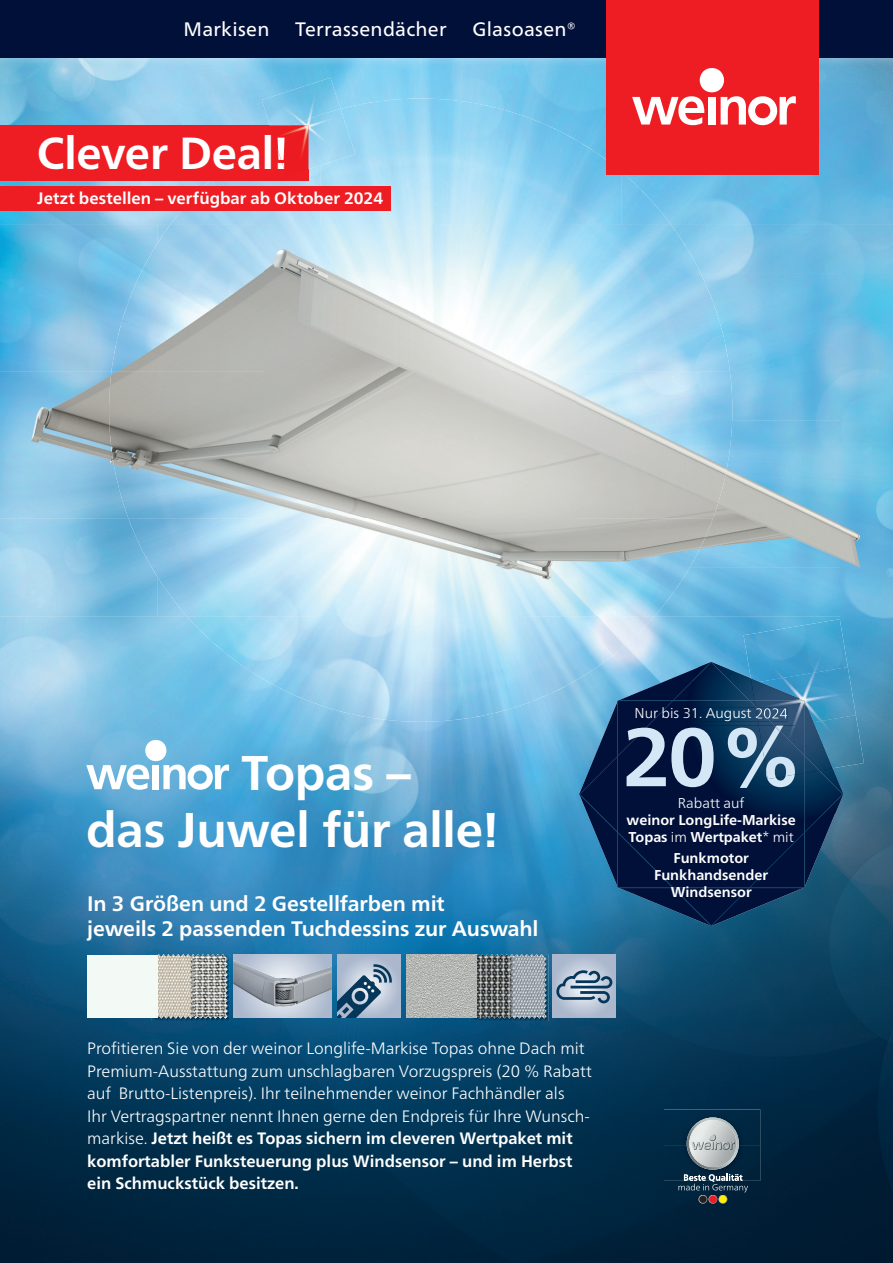
<style>
.page{position:relative;width:893px;height:1263px;background:#fff}
.page>*{position:absolute;margin:0;border:0;box-sizing:border-box;transform-origin:0 0}
.t1{font:700 82.5px "Frutiger Neue LTW1 G";color:#d4e7f6}
.t2{font:700 48.75px/57px "Frutiger Neue LTW1 G";letter-spacing:-.01em;color:#fff}
.t3{font:700 45px "Frutiger Neue LTW1 G";letter-spacing:-.01em;color:#fff}
.t4{font:700 21px/25.2px "Frutiger Neue LTW1 G";letter-spacing:-.005em;color:#fff}
.t5{font:19.5px "Frutiger Neue LTW1 G";letter-spacing:.015em;color:#fff}
.t6{font:300 16.5px/22.5px "Frutiger Neue LTW1 G";color:#fff}
.t7{font:700 16.5px "Frutiger Neue LTW1 G";letter-spacing:.005em;color:#fff}
.t8{font:700 14.25px/17.1px "Frutiger Neue LTW1 G";color:#fff}
.t9{font:300 14.25px "Frutiger Neue LTW1 G";color:#fff}
.s1{font-weight:300}
.s2{font-weight:700}
</style>
<div class="page">
<img style="left:0;top:57px;width:893px;height:1206px">
<img style="left:0;top:225px;width:111px;height:146px">
<img style="left:730px;top:225px;width:163px;height:49px">
<img style="left:730px;top:274px;width:110px;height:146px">
<img style="left:840px;top:274px;width:53px;height:342px">
<img style="left:0;top:371px;width:109px;height:147px">
<img style="left:713px;top:420px;width:128px;height:147px">
<img style="left:0;top:518px;width:128px;height:98px">
<img style="left:713px;top:567px;width:128px;height:49px">
<img style="left:321px;top:99px;width:150px;height:126px">
<img style="left:471px;top:103px;width:150px;height:122px">
<img style="left:170px;top:169px;width:151px;height:56px">
<img style="left:621px;top:174px;width:50px;height:51px">
<img style="left:111px;top:225px;width:619px;height:146px">
<img style="left:109px;top:371px;width:623px;height:148px">
<img style="left:128px;top:518px;width:585px;height:98px">
<img style="left:187px;top:616px;width:416px;height:53px">
<img style="left:603px;top:616px;width:51px;height:46px">
<img style="left:247px;top:669px;width:185px;height:53px">
<img style="left:470px;top:954px;width:79px;height:67px">
<img style="left:512px;top:954px;width:34px;height:65px">
<img style="left:470px;top:954px;width:42px;height:65px">
<img style="left:406px;top:955px;width:70px;height:63px">
<img style="left:151px;top:954px;width:79px;height:67px">
<img style="left:193px;top:954px;width:35px;height:65px">
<img style="left:151px;top:954px;width:42px;height:65px">
<div style="left:87px;top:955px;width:70px;height:63px;background:#f3faf5"></div>
<svg style="left:233px;top:955px;width:99px;height:63px;background:#bbc6d7"></svg>
<img style="left:233px;top:960px;width:99px;height:47px">
<div style="left:337px;top:955px;width:63px;height:63px;background:linear-gradient(to right,#adbace,#b0bdd1)"></div>
<svg style="left:337px;top:964px;width:55px;height:54px;background:#8199af"></svg>
<svg style="left:552px;top:955px;width:63px;height:63px;background:#b0bcd0"></svg>
<svg style="left:556px;top:970px;width:56px;height:33px;background:#899fb4"></svg>
<div style="left:0;top:0;width:893px;height:57px;background:#001039"></div>
<div style="left:606px;top:0;width:212px;height:174px;background:#ee1d23"></div>
<svg style="left:632px;top:96px;width:72px;height:29px"></svg>
<div style="left:708px;top:97px;width:7px;height:28px;background:#fff"></div>
<div style="left:700px;top:68px;width:24px;height:24px;background:#fff;border-radius:50%"></div>
<svg style="left:721px;top:96px;width:75px;height:29px"></svg>
<svg style="left:86px;top:764px;width:63px;height:26px"></svg>
<div style="left:153px;top:765px;width:6px;height:24px;background:#fff"></div>
<div style="left:145px;top:740px;width:21px;height:21px;background:#fff;border-radius:50%"></div>
<svg style="left:163px;top:764px;width:66px;height:26px"></svg>
<div style="left:0;top:187px;width:391px;height:24px;background:#ee1d23"></div>
<div style="left:0;top:126px;width:308px;height:55px;background:#ee1d23"></div>
<img style="left:262px;top:78px;width:79px;height:48px">
<img style="left:294px;top:109px;width:61px;height:60px">
<img style="left:282px;top:126px;width:26px;height:43px">
<img style="left:277px;top:135px;width:8px;height:34px">
<img style="left:664px;top:1109px;width:96px;height:72px">
<svg style="left:678px;top:1174px;width:70px;height:29px;background:#354a58"></svg>
<img style="left:687px;top:1117px;width:52px;height:53px">
<img style="left:689px;top:1120px;width:47px;height:47px;border-radius:24px">
<svg style="left:579px;top:662px;width:264px;height:264px;background:#153860"></svg>
<hr style="left:617px;top:698px;width:1px;height:200px;background:#1a486c">
<hr style="left:804px;top:698px;width:1px;height:200px;background:#1a486c">
<hr style="left:612px;top:887px;width:200px;height:1px;background:#1a486c">
<hr style="left:612px;top:700px;width:200px;height:1px;background:#1a486c">
<img style="left:686px;top:662px;width:65px;height:46px">
<img style="left:711px;top:662px;width:40px;height:45px">
<img style="left:692px;top:662px;width:20px;height:20px">
<img style="left:687px;top:700px;width:64px;height:1px">
<img style="left:686px;top:708px;width:65px;height:17px">
<img style="left:713px;top:768px;width:130px;height:54px">
<img style="left:819px;top:770px;width:24px;height:23px">
<img style="left:817px;top:793px;width:26px;height:26px">
<img style="left:804px;top:774px;width:1px;height:48px">
<img style="left:686px;top:725px;width:109px;height:63px">
<img style="left:744px;top:619px;width:104px;height:63px">
<img style="left:759px;top:667px;width:97px;height:48px">
<img style="left:832px;top:715px;width:32px;height:53px">
<img style="left:751px;top:678px;width:81px;height:96px">
<img style="left:755px;top:706px;width:65px;height:65px">
<img style="left:771px;top:708px;width:16px;height:14px">
<img style="left:756px;top:708px;width:15px;height:14px">
<img style="left:759px;top:725px;width:36px;height:54px">
<img style="left:774px;top:725px;width:21px;height:22px">
<p class="t5" style="left:183px;top:18px;width:88px">Markisen</p>
<p class="t5" style="left:295px;top:18px;width:153px">Terrassendächer</p>
<p class="t5" style="left:472px;top:18px;width:105px">Glasoasen®</p>
<h3 class="t3" style="left:37px;top:127px;width:253px">Clever Deal!</h3>
<p class="t7" style="left:37px;top:189px;width:347px">Jetzt bestellen – verfügbar ab Oktober 2024</p>
<h2 class="t2" style="left:86px;top:744px;width:414px;text-indent:155px">Topas – das Juwel für alle!</h2>
<p class="t4" style="left:87px;top:891px;width:453px">In 3 Größen und 2 Gestellfarben mit<br>jeweils 2 passenden Tuchdessins zur Auswahl</p>
<p class="t9" style="left:635px;top:705px;width:155px">Nur bis 31. August 2024</p>
<h1 class="t1" style="left:622px;top:708px;width:180px">20 %</h1>
<p class="t9" style="left:678px;top:794px;width:68px">Rabatt auf</p>
<p class="t8" style="left:627px;top:811px;width:171px">weinor LongLife-Markise<br>Topas <span class="s1">im</span> Wertpaket<span class="s1">* mit</span></p>
<p class="t8" style="left:654px;top:849px;width:115px;text-align:center">Funkmotor<br>Funkhandsender<br>Windsensor</p>
<p class="t6" style="left:87px;top:1037px;width:506px">Profitieren Sie von der weinor Longlife-Markise Topas ohne Dach mit Premium-Ausstattung zum unschlagbaren Vorzugspreis (20 % Rabatt auf Brutto-Listenpreis). Ihr teilnehmender weinor Fachhändler als<br>Ihr Vertragspartner nennt Ihnen gerne den Endpreis für Ihre Wunsch&shy;markise. <span class="s2">Jetzt heißt es Topas sichern im cleveren Wertpaket mit komfortabler Funksteuerung plus Windsensor – und im Herbst ein Schmuckstück besitzen.</span></p>
</div>
